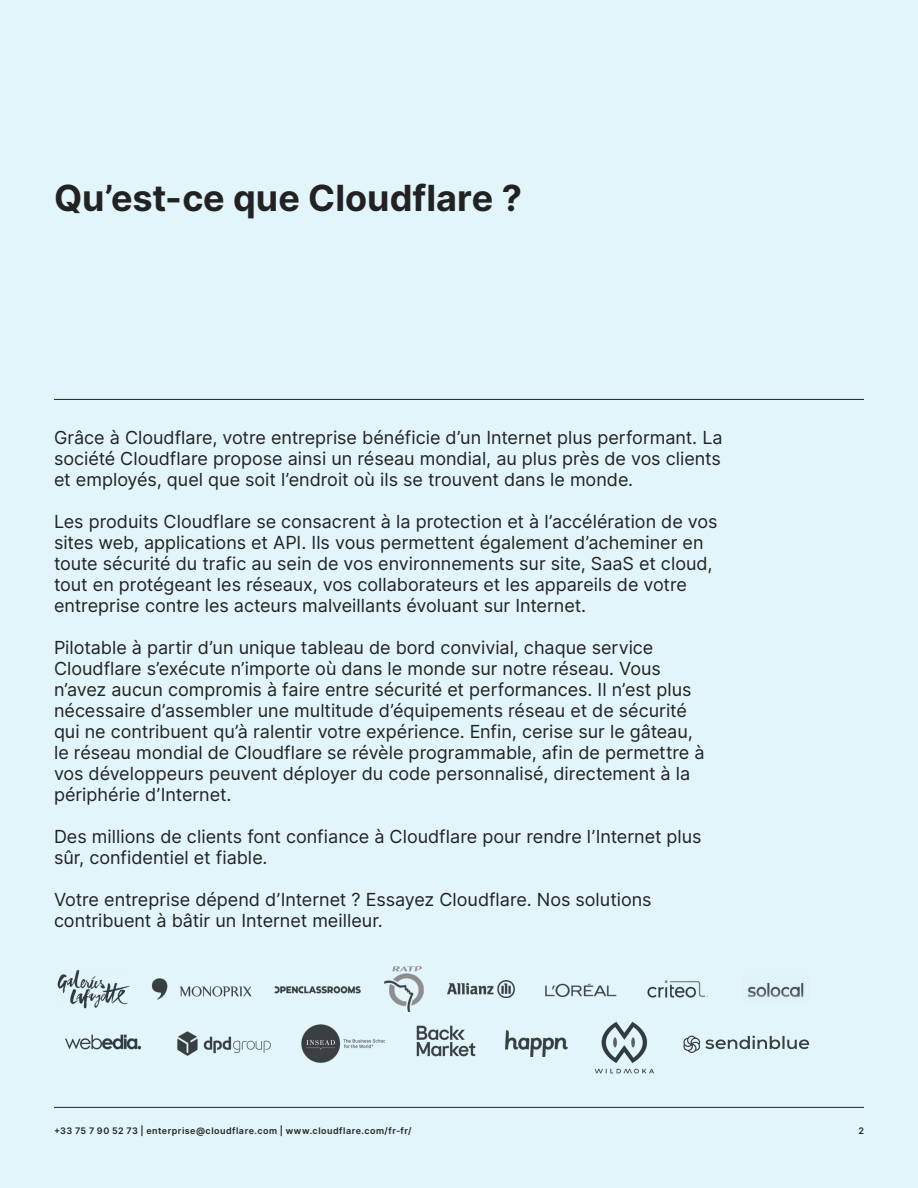
<style>
.page{position:relative;width:918px;height:1188px;background:#e2f5fa}
.page>*{position:absolute;margin:0;border:0;box-sizing:border-box;transform-origin:0 0}
.Chapter_Headline{font:700 36px "Inter";color:#222}
.Chapter_Copy{font:18px/21px "Inter";color:#222}
.t1{font:600 9px "Inter";letter-spacing:.055em;color:#222}
</style>
<div class="page">
<hr style="left:54px;top:1107px;width:810px;height:1px;background:#222">
<hr style="left:54px;top:399px;width:810px;height:1px;background:#222">
<img style="left:178px;top:1032px;width:93px;height:23px">
<img style="left:302px;top:1024px;width:83px;height:39px">
<img style="left:416px;top:1025px;width:60px;height:32px">
<img style="left:506px;top:1030px;width:62px;height:27px">
<svg style="left:683px;top:1036px;width:126px;height:17px"></svg>
<img style="left:594px;top:1021px;width:60px;height:53px">
<img style="left:57px;top:970px;width:73px;height:39px">
<img style="left:151px;top:978px;width:101px;height:22px">
<img style="left:275px;top:986px;width:85px;height:8px">
<img style="left:384px;top:967px;width:40px;height:45px">
<img style="left:448px;top:980px;width:66px;height:18px">
<img style="left:646px;top:980px;width:62px;height:43px">
<img style="left:545px;top:983px;width:71px;height:13px">
<img style="left:748px;top:982px;width:56px;height:16px">
<img style="left:65px;top:1034px;width:77px;height:16px">
<p class="Chapter_Headline" style="left:54px;top:172px;width:469px">Qu’est-ce que Cloudflare ?</p>
<p class="Chapter_Copy" style="left:54px;top:427px;width:670px;text-align:justify">Grâce à Cloudflare, votre entreprise bénéficie d’un Internet plus performant. La société Cloudflare propose ainsi un réseau mondial, au plus près de vos clients et employés, quel que soit l’endroit où ils se trouvent dans le monde.</p>
<p class="Chapter_Copy" style="left:54px;top:511px;width:665px">Les produits Cloudflare se consacrent à la protection et à l’accélération de vos sites web, applications et API. Ils vous permettent également d’acheminer en toute sécurité du trafic au sein de vos environnements sur site, SaaS et cloud, tout en protégeant les réseaux, vos collaborateurs et les appareils de votre entreprise contre les acteurs malveillants évoluant sur Internet.</p>
<p class="Chapter_Copy" style="left:54px;top:637px;width:652px">Pilotable à partir d’un unique tableau de bord convivial, chaque service Cloudflare s’exécute n’importe où dans le monde sur notre réseau. Vous n’avez aucun compromis à faire entre sécurité et performances. Il n’est plus nécessaire d’assembler une multitude d’équipements réseau et de sécurité qui ne contribuent qu’à ralentir votre expérience. Enfin, cerise sur le gâteau, le réseau mondial de Cloudflare se révèle programmable, afin de permettre à vos développeurs peuvent déployer du code personnalisé, directement à la périphérie d’Internet.</p>
<p class="Chapter_Copy" style="left:54px;top:826px;width:649px">Des millions de clients font confiance à Cloudflare pour rendre l’Internet plus sûr, confidentiel et fiable.</p>
<p class="Chapter_Copy" style="left:54px;top:889px;width:599px">Votre entreprise dépend d’Internet ? Essayez Cloudflare. Nos solutions contribuent à bâtir un Internet meilleur.</p>
<p class="t1" style="left:54px;top:1124px;width:359px">+33 75 7 90 52 73 | enterprise@cloudflare.com | www.cloudflare.com/fr-fr/</p>
<p class="t1" style="left:858px;top:1124px;width:7px">2</p>
</div>
